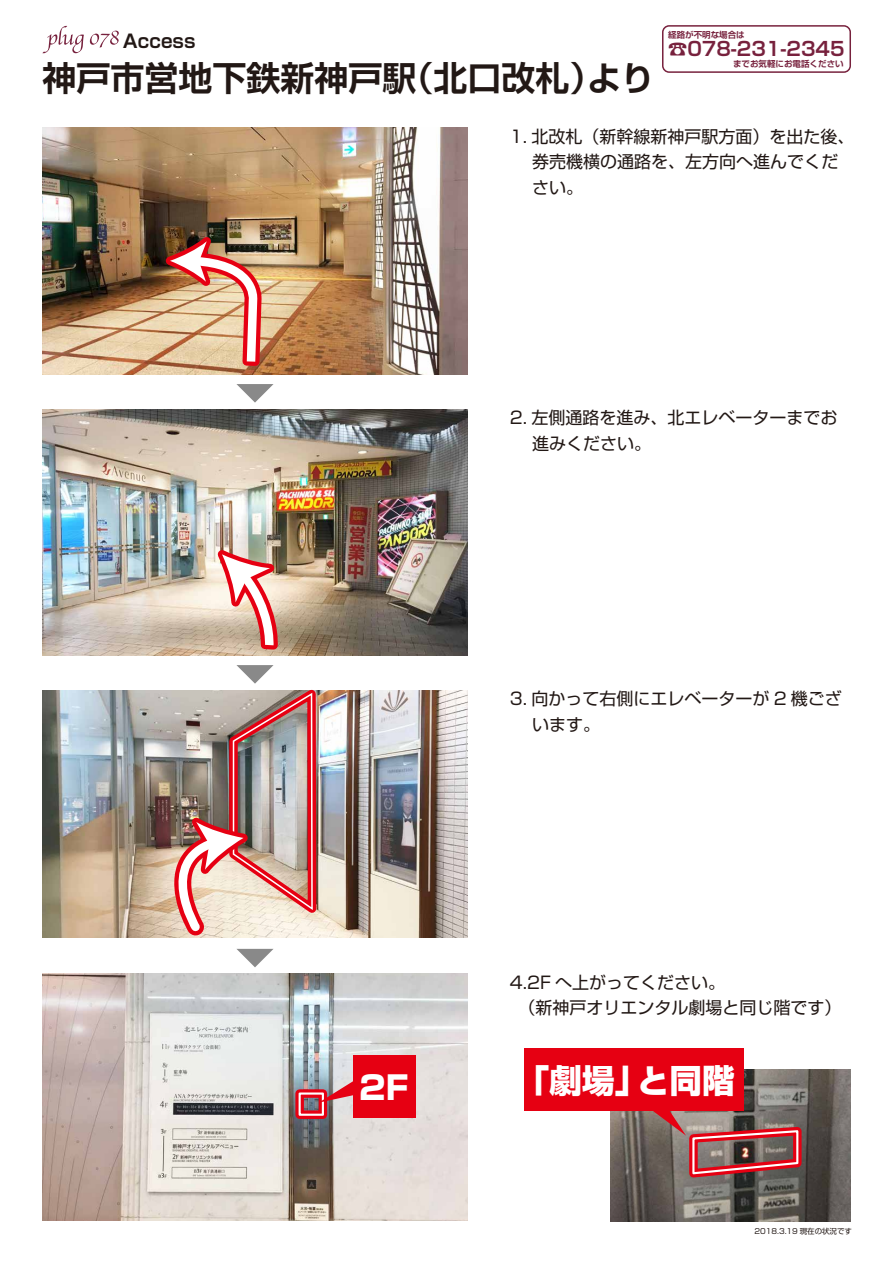
<style>
.page{position:relative;width:893px;height:1263px;background:#fff}
.page>*{position:absolute;margin:0;border:0;box-sizing:border-box;transform-origin:0 0}
.t1{font:700 34.05px "Shin Go Pro De";color:#221815}
.t2{font:800 32.55px "Shin Go Pro";color:#fff}
.t3{font:700 19.2px "Shin Go Pro De";color:#77213d}
.t4{font:700 18.3px "Shin Go Pro De";color:#221815}
.t5{font:16.95px/25.5px "Shin Go Pro";color:#221815}
.t6{font:700 8.55px "Shin Go Pro De";color:#77213d}
.t7{font:7.5px "Shin Go Pro";color:#221815}
.s1{font-family:"Koz Go Pr 6 N";font-weight:400}
</style>
<div class="page">
<div style="left:662px;top:25px;width:189px;height:48px;border:2px solid #77213d;border-radius:6px"></div>
<svg style="left:236px;top:384px;width:38px;height:19px"></svg>
<svg style="left:237px;top:949px;width:36px;height:18px"></svg>
<img style="left:42px;top:128px;width:426px;height:247px">
<img style="left:42px;top:409px;width:426px;height:247px">
<img style="left:42px;top:974px;width:426px;height:246px">
<img style="left:42px;top:690px;width:426px;height:247px">
<img style="left:610px;top:1069px;width:240px;height:152px">
<svg style="left:42px;top:26px;width:42px;height:27px"></svg>
<svg style="left:90px;top:31px;width:29px;height:17px"></svg>
<img style="left:159px;top:127px;width:111px;height:243px">
<svg style="left:211px;top:543px;width:92px;height:111px"></svg>
<img style="left:157px;top:665px;width:166px;height:273px">
<div style="left:295px;top:1089px;width:32px;height:30px;border:9px solid #e60012"></div>
<div style="left:299px;top:1092px;width:25px;height:24px;border:2px solid #fff"></div>
<div style="left:353px;top:1056px;width:63px;height:62px;background:#e60012"></div>
<svg style="left:319px;top:1081px;width:34px;height:22px"></svg>
<div style="left:524px;top:1049px;width:219px;height:62px;background:#e60012"></div>
<svg style="left:653px;top:1103px;width:154px;height:79px"></svg>
<p class="t4" style="left:123px;top:26px;width:74px">Access</p>
<h1 class="t1" style="left:42px;top:50px;width:614px">神戸市営地下鉄新神戸駅（北口改札）より</h1>
<p class="t6" style="left:668px;top:28px;width:78px">経路が不明な場合は</p>
<p class="t6" style="left:733px;top:57px;width:112px">までお気軽にお電話ください</p>
<p class="t3" style="left:668px;top:33px;width:178px"><span class="s1">☎</span>078-231-2345</p>
<p class="t5" style="left:532px;top:122px;width:324px;text-indent:-22px">1. 北改札（新幹線新神戸駅方面）を出た後、券売機横の通路を、左方向へ進んでください。</p>
<p class="t5" style="left:532px;top:403px;width:307px;text-indent:-22px">2. 左側通路を進み、北エレベーターまでお進みください。</p>
<p class="t5" style="left:532px;top:684px;width:311px;text-indent:-22px">3. 向かって右側にエレベーターが 2 機ございます。</p>
<p class="t5" style="left:510px;top:968px;width:333px">4.2F へ上がってください。<br>　（新神戸オリエンタル劇場と同じ階です）</p>
<h2 class="t2" style="left:359px;top:1062px;width:50px">2F</h2>
<h2 class="t2" style="left:517px;top:1055px;width:219px">「劇場」と同階</h2>
<p class="t7" style="left:754px;top:1224px;width:99px">2018.3.19 現在の状況です</p>
</div>
